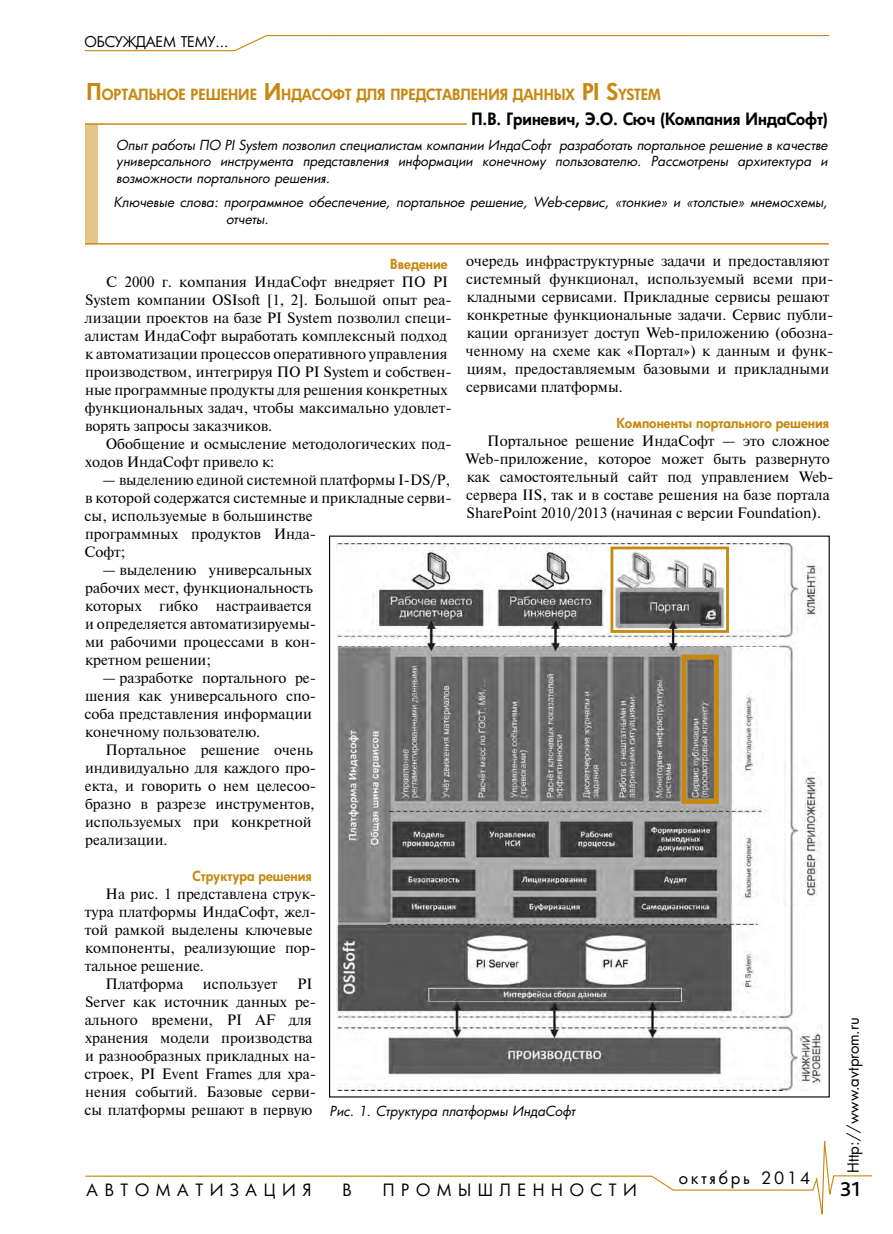
<style>
.page{position:relative;width:893px;height:1234px;background:#fff}
.page>*{position:absolute;margin:0;border:0;box-sizing:border-box;transform-origin:0 0}
.t1{font:500 21px "Bliss Pro";color:#000}
.t2{font:800 16.5px "Futura Cyr";color:#000}
.t3{font:16.5px "Futura Cyr";letter-spacing:.4em;color:#000}
.t4{font:16.5px "Futura Cyr";letter-spacing:.17em;color:#000}
.t5{font:15px/18px "Newton";color:#000}
.t6{font:800 15px "Futura Cyr";color:#c88810}
.t7{font:15px "Futura Cyr";color:#000}
.t8{font:14.4px "Futura Cyr";letter-spacing:-.01em;color:#000}
.t9{font:italic 13.5px/16.2px "Futura Cyr";color:#000;text-align:justify}
.t10{font:800 13.5px "Futura Cyr";color:#c88810}
.s1{font-size:22.5px}
</style>
<div class="page">
<svg style="left:85px;top:1141px;width:788px;height:74px"></svg>
<svg style="left:84px;top:35px;width:746px;height:17px"></svg>
<div style="left:85px;top:124px;width:12px;height:119px;background:#e4c488"></div>
<hr style="left:85px;top:243px;width:744px;height:1px;background:#c88810">
<hr style="left:85px;top:123px;width:382px;height:2px;background:#c88810">
<img style="left:336px;top:543px;width:487px;height:546px">
<svg style="left:681px;top:654px;width:38px;height:149px;background:#8e7b57"></svg>
<svg style="left:610px;top:546px;width:119px;height:86px"></svg>
<p class="t8" style="left:84px;top:33px;width:145px">ОБСУЖДАЕМ ТЕМУ...</p>
<p class="t6" style="left:87px;top:86px;width:26px"><span class="s1">П</span>ОРТАЛ</p>
<p class="t6" style="left:149px;top:86px;width:19px">ЬНОЕ</p>
<p class="t6" style="left:191px;top:86px;width:40px">РЕШЕНИЕ</p>
<p class="t6" style="left:264px;top:86px;width:29px"><span class="s1">И</span>НДАСО</p>
<p class="t6" style="left:333px;top:86px;width:68px">ФТДЛЯ ПРЕДСТАВЛЕНИ</p>
<p class="t6" style="left:500px;top:86px;width:25px">Я ДАНН</p>
<p class="t6" style="left:554px;top:86px;width:108px">ЫХ <span class="s1">PI S</span>YSTEM</p>
<p class="t2" style="left:471px;top:109px;width:358px">П.В. ГРИНЕВИЧ, Э.О. СЮЧ (КОМПАНИЯ ИНДАСОФТ)</p>
<p class="t9" style="left:116px;top:137px;width:713px">Опыт работы ПО PI System позволил специалистам компании ИндаСофт разработать портальное решение в качестве универсального инструмента представления информации конечному пользователю. Рассмотрены архитектура и возможности портального решения.</p>
<p class="t9" style="left:226px;top:194px;width:603px;text-indent:-112px">Ключевые слова: программное обеспечение, портальное решение, Web-сервис, «тонкие» и «толстые» мнемосхемы, отчеты.</p>
<p class="t5" style="left:466px;top:251px;width:369px">очередь инфраструктурные задачи и предоставляют системный функционал, используемый всеми при&shy;кладными сервисами. Прикладные сервисы решают конкретные функциональные задачи. Сервис публи&shy;кации организует доступ Web-приложению (обозна&shy;ченному на схеме как «Портал») к данным и функ&shy;циям, предоставляемым базовыми и прикладными сервисами платформы.</p>
<p class="t10" style="left:617px;top:414px;width:214px">КОМПОНЕНТЫ ПОРТАЛЬНОГО РЕШЕНИЯ</p>
<p class="t5" style="left:465px;top:431px;width:369px;text-indent:22px">Портальное решение ИндаСофт — это сложное Web-приложение, которое может быть развернуто как самостоятельный сайт под управлением Web&shy;сервера IIS, так и в составе решения на базе портала SharePoint 2010/2013 (начиная с версии Foundation).</p>
<p class="t10" style="left:390px;top:255px;width:59px">ВВЕДЕНИЕ</p>
<p class="t5" style="left:85px;top:272px;width:369px;text-indent:21px">C 2000 г. компания ИндаСофт внедряет ПО PI System компании OSIsoft [1, 2]. Большой опыт реа&shy;лизации проектов на базе PI System позволил специ&shy;алистам ИндаСофт выработать комплексный подход к автоматизации процессов оперативного управления производством, интегрируя ПО PI System и собствен&shy;ные программные продукты для решения конкретных функциональных задач, чтобы максимально удовлет&shy;ворять запросы заказчиков.</p>
<p class="t5" style="left:85px;top:434px;width:368px;text-indent:21px">Обобщение и осмысление методологических под&shy;ходов ИндаСофт привело к:</p>
<p class="t5" style="left:84px;top:470px;width:369px;text-indent:18px">— выделению единой системной платформы I‑DS/P, в которой содержатся системные и прикладные серви&shy;сы, используемые в большинстве<br>программных продуктов Инда-<br>Софт;</p>
<p class="t5" style="left:85px;top:560px;width:233px;text-indent:17px">— выделению универсальных рабочих мест, функциональность которых гибко настраивается и определяется автоматизируемы&shy;ми рабочими процессами в кон&shy;кретном решении;</p>
<p class="t5" style="left:85px;top:668px;width:233px;text-indent:18px">— разработке портального ре&shy;шения как универсального спо&shy;соба представления информации конечному пользователю.</p>
<p class="t5" style="left:85px;top:740px;width:233px;text-indent:21px">Портальное решение очень индивидуально для каждого про&shy;екта, и говорить о нем целесоо&shy;бразно в разрезе инструментов, используемых при конкретной реализации.</p>
<p class="t10" style="left:193px;top:867px;width:121px">СТРУКТУРА РЕШЕНИЯ</p>
<p class="t5" style="left:106px;top:884px;width:212px">На рис. 1 представлена струк-</p>
<p class="t5" style="left:85px;top:902px;width:233px">тура платформы ИндаСофт, жел-</p>
<p class="t5" style="left:85px;top:920px;width:229px">той рамкой выделены ключевые</p>
<p class="t5" style="left:85px;top:938px;width:233px">компоненты, реализующие пор-</p>
<p class="t5" style="left:85px;top:956px;width:121px">тальное решение.</p>
<p class="t5" style="left:106px;top:974px;width:79px">Платформа</p>
<p class="t5" style="left:203px;top:974px;width:76px">использует</p>
<p class="t5" style="left:85px;top:974px;width:233px;text-indent:213px">PI<br>Server как источник данных ре&shy;ального времени, PI AF для хранения модели производства и разнообразных прикладных на&shy;строек, PI Event Frames для хра&shy;нения событий. Базовые серви&shy;сы платформы решают в первую</p>
<p class="t7" style="left:844px;top:1172px;width:157px;rotate:-90deg">Http://www.avtprom.ru</p>
<p class="t9" style="left:330px;top:1102px;width:247px">Рис. 1. Структура платформы ИндаСофт</p>
<p class="t4" style="left:679px;top:1167px;width:133px">октябрь 2014</p>
<p class="t3" style="left:87px;top:1179px;width:226px">АВТОМАТИЗАЦИЯ</p>
<p class="t3" style="left:342px;top:1179px;width:11px">В</p>
<p class="t3" style="left:383px;top:1179px;width:256px">ПРОМЫШЛЕННОСТИ</p>
<h1 class="t1" style="left:840px;top:1176px;width:22px">31</h1>
</div>
